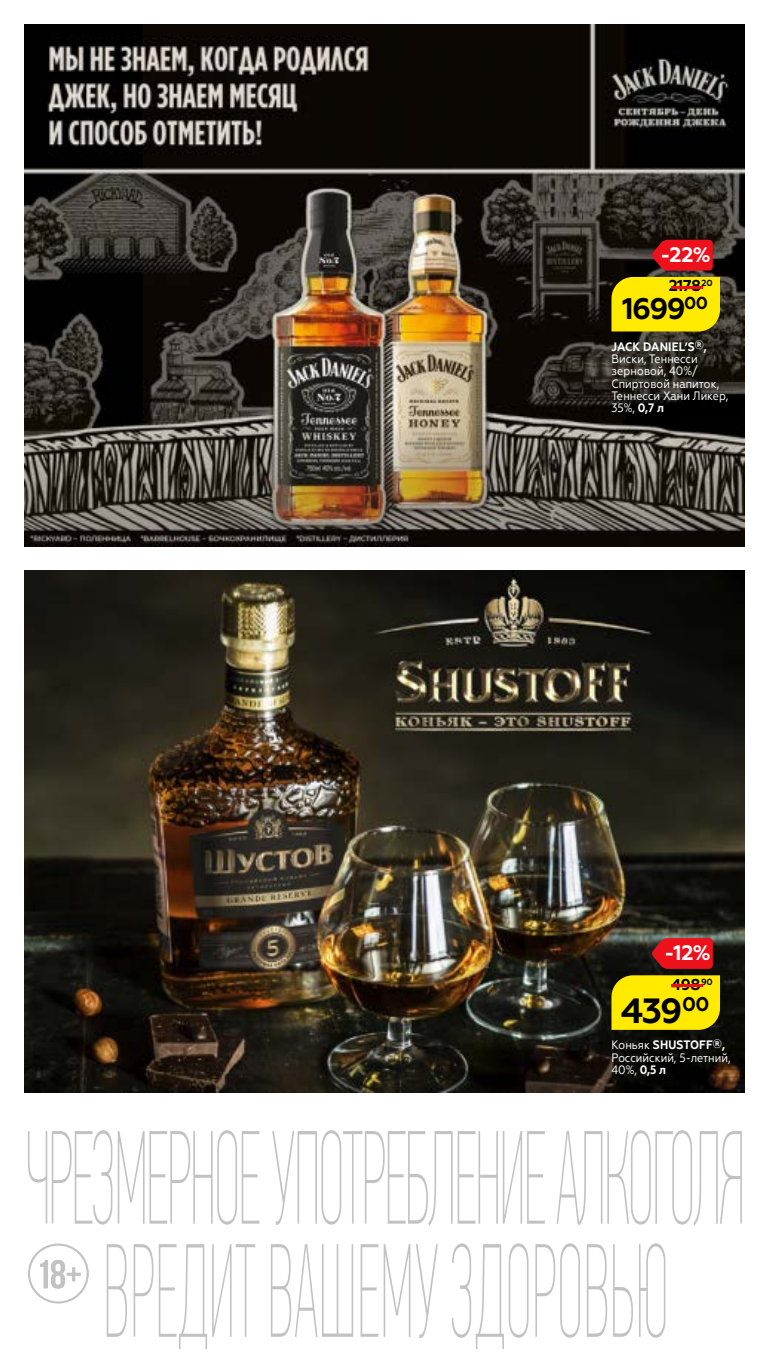
<style>
.page{position:relative;width:769px;height:1365px;background:#fff}
.page>*{position:absolute;margin:0;border:0;box-sizing:border-box;transform-origin:0 0}
.t1{font:700 35px "Geometria";color:#000}
.t2{font:700 29.75px "Geometria";color:#000}
.t3{font:700 21px "Geometria";color:#fff}
.t4{font:700 15.75px "Geometria";letter-spacing:-.03em;color:#000}
.t5{font:12.25px/12.2px "Geometria Narrow";color:#fff}
.t6{font:700 8.92px "Geometria";color:#000}
.s1{font-size:15.75px;color:#ed111c}
.s2{font-weight:700}
</style>
<div class="page">
<img style="left:25px;top:25px;width:719px;height:521px">
<div style="left:609px;top:337px;width:135px;height:93px;background:#000;opacity:.75"></div>
<svg style="left:652px;top:240px;width:61px;height:30px;background:#d9111a"></svg>
<div style="left:611px;top:277px;width:109px;height:54px;background:#ffea00"></div>
<img style="left:25px;top:570px;width:719px;height:521px">
<svg style="left:652px;top:938px;width:61px;height:30px;background:#db141e"></svg>
<div style="left:611px;top:975px;width:109px;height:54px;background:#ffea00"></div>
<svg style="left:107px;top:1243px;width:558px;height:105px"></svg>
<svg style="left:28px;top:1130px;width:714px;height:95px"></svg>
<div style="left:28px;top:1243px;width:61px;height:60px;border:2px solid #c3c2c2;border-radius:50%"></div>
<svg style="left:40px;top:1259px;width:41px;height:29px"></svg>
<p class="t3" style="left:660px;top:242px;width:52px">-22%</p>
<p class="t2" style="left:622px;top:291px;width:87px">1699<sup>00</sup></p>
<p class="t6" style="left:661px;top:278px;width:53px"><span class="s1">-</span>20</p>
<p class="t4" style="left:669px;top:276px;width:34px">2178</p>
<p class="t5" style="left:611px;top:340px;width:118px"><span class="s2">JACK DANIEL’S®,<br></span>Виски, Теннесси зерновой, 40%/<br>Спиртовой напиток,<br>Теннесси Хани Ликер,<br>35%, <span class="s2">0,7 л</span></p>
<p class="t3" style="left:664px;top:940px;width:48px">-12%</p>
<p class="t1" style="left:621px;top:989px;width:90px">439<sup>00</sup></p>
<p class="t6" style="left:661px;top:976px;width:53px"><span class="s1">-</span>90</p>
<p class="t4" style="left:671px;top:974px;width:31px">498</p>
<p class="t5" style="left:611px;top:1038px;width:121px">Коньяк <span class="s2">SHUSTOFF®,<br></span>Российский, 5-летний,<br>40%, <span class="s2">0,5 л</span></p>
</div>
